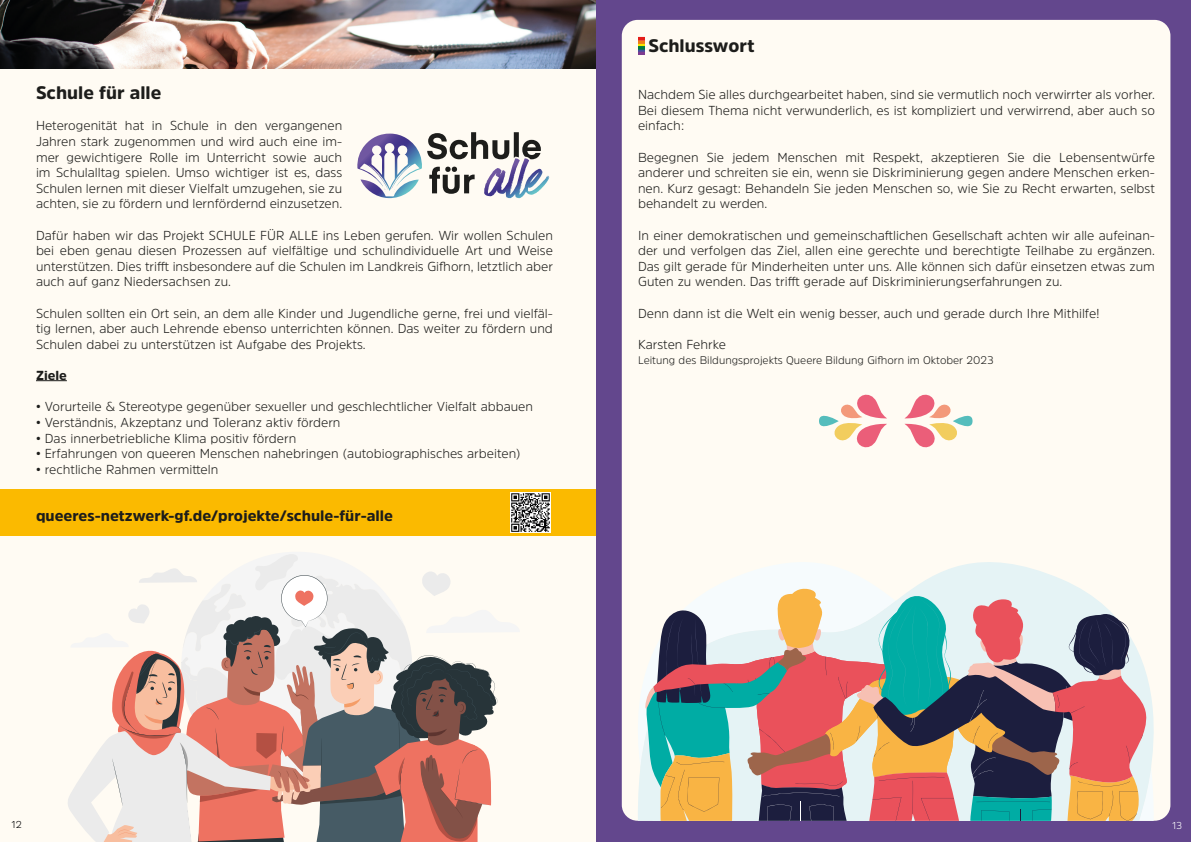
<style>
.page{position:relative;width:1191px;height:842px;background:#fff}
.page>*{position:absolute;margin:0;border:0;box-sizing:border-box;transform-origin:0 0}
.t1{font:900 18px "Amsi Pro";color:#1d1d1b}
.Fließtext{font:900 15px "Amsi Pro";color:#1d1d1b}
.Fließtext-2{font:300 13px/15.6px "Amsi Pro";color:#1d1d1b;text-align:justify}
.Fließtext-3{font:900 13px "Amsi Pro";color:#1d1d1b}
.Fließtext-4{font:300 11px "Amsi Pro";color:#1d1d1b}
.t2{font:300 10px "Amsi Pro";color:#fff}
.Fließtext-5{font:300 10px "Amsi Pro";color:#020304}
</style>
<div class="page">
<div style="left:595px;top:0;width:596px;height:842px;background:#63478d"></div>
<div style="left:622px;top:20px;width:548px;height:801px;background:#fffbf3;border-radius:16px"></div>
<div style="left:0;top:0;width:595px;height:842px;background:#fffbf3"></div>
<div style="left:0;top:489px;width:595px;height:47px;background:#fbba00"></div>
<hr style="left:36px;top:380px;width:31px;height:1px;background:#1d1d1b">
<svg style="left:638px;top:37px;width:6px;height:18px"></svg>
<svg style="left:550px;top:492px;width:1px;height:41px"></svg>
<img style="left:510px;top:492px;width:40px;height:41px">
<img style="left:0;top:0;width:595px;height:68px">
<svg style="left:635px;top:562px;width:518px;height:259px"></svg>
<svg style="left:643px;top:575px;width:505px;height:246px;background:#ad9c95"></svg>
<svg style="left:68px;top:554px;width:430px;height:288px"></svg>
<svg style="left:904px;top:394px;width:68px;height:54px"></svg>
<svg style="left:819px;top:394px;width:68px;height:54px"></svg>
<svg style="left:357px;top:132px;width:184px;height:67px"></svg>
<p class="t1" style="left:36px;top:80px;width:127px">Schule für alle</p>
<p class="Fließtext-2" style="left:36px;top:118px;width:308px">Heterogenität hat in Schule in den vergangenen Jahren stark zugenommen und wird auch eine im&shy;mer gewichtigere Rolle im Unterricht sowie auch im Schulalltag spielen. Umso wichtiger ist es, dass Schulen lernen mit dieser Vielfalt umzugehen, sie zu achten, sie zu fördern und lernfördernd einzusetzen.</p>
<p class="Fließtext-2" style="left:36px;top:227px;width:518px">Dafür haben wir das Projekt SCHULE FÜR ALLE ins Leben gerufen. Wir wollen Schulen bei eben genau diesen Prozessen auf vielfältige und schulindividuelle Art und Weise unterstützen. Dies trifft insbesondere auf die Schulen im Landkreis Gifhorn, letztlich aber auch auf ganz Niedersachsen zu.</p>
<p class="Fließtext-2" style="left:36px;top:305px;width:518px">Schulen sollten ein Ort sein, an dem alle Kinder und Jugendliche gerne, frei und vielfäl&shy;tig lernen, aber auch Lehrende ebenso unterrichten können. Das weiter zu fördern und Schulen dabei zu unterstützen ist Aufgabe des Projekts.</p>
<p class="Fließtext-3" style="left:36px;top:367px;width:32px">Ziele</p>
<p class="Fließtext-2" style="left:36px;top:399px;width:498px">• Vorurteile &amp; Stereotype gegenüber sexueller und geschlechtlicher Vielfalt abbauen</p>
<p class="Fließtext-2" style="left:36px;top:414px;width:306px">• Verständnis, Akzeptanz und Toleranz aktiv fördern</p>
<p class="Fließtext-2" style="left:36px;top:430px;width:262px">• Das innerbetriebliche Klima positiv fördern</p>
<p class="Fließtext-2" style="left:36px;top:445px;width:486px">• Erfahrungen von queeren Menschen nahebringen (autobiographisches arbeiten)</p>
<p class="Fließtext-2" style="left:36px;top:461px;width:184px">• rechtliche Rahmen vermitteln</p>
<p class="Fließtext" style="left:36px;top:505px;width:358px">queeres-netzwerk-gf.de/projekte/schule-für-alle</p>
<p class="t1" style="left:648px;top:33px;width:108px">Schlusswort</p>
<p class="Fließtext-2" style="left:638px;top:87px;width:518px">Nachdem Sie alles durchgearbeitet haben, sind sie vermutlich noch verwirrter als vorher.<br>Bei diesem Thema nicht verwunderlich, es ist kompliziert und verwirrend, aber auch so einfach:</p>
<p class="Fließtext-2" style="left:638px;top:149px;width:518px">Begegnen Sie jedem Menschen mit Respekt, akzeptieren Sie die Lebensentwürfe anderer und schreiten sie ein, wenn sie Diskriminierung gegen andere Menschen erken&shy;nen. Kurz gesagt: Behandeln Sie jeden Menschen so, wie Sie zu Recht erwarten, selbst behandelt zu werden.</p>
<p class="Fließtext-2" style="left:638px;top:227px;width:518px">In einer demokratischen und gemeinschaftlichen Gesellschaft achten wir alle aufeinan&shy;der und verfolgen das Ziel, allen eine gerechte und berechtigte Teilhabe zu ergänzen.<br>Das gilt gerade für Minderheiten unter uns. Alle können sich dafür einsetzen etwas zum Guten zu wenden. Das trifft gerade auf Diskriminierungserfahrungen zu.</p>
<p class="Fließtext-2" style="left:638px;top:305px;width:463px">Denn dann ist die Welt ein wenig besser, auch und gerade durch Ihre Mithilfe!</p>
<p class="Fließtext-2" style="left:638px;top:336px;width:89px">Karsten Fehrke</p>
<p class="Fließtext-4" style="left:638px;top:353px;width:357px">Leitung des Bildungsprojekts Queere Bildung Gifhorn im Oktober 2023</p>
<p class="Fließtext-5" style="left:11px;top:818px;width:12px">12</p>
<p class="t2" style="left:1172px;top:818px;width:12px">13</p>
</div>
